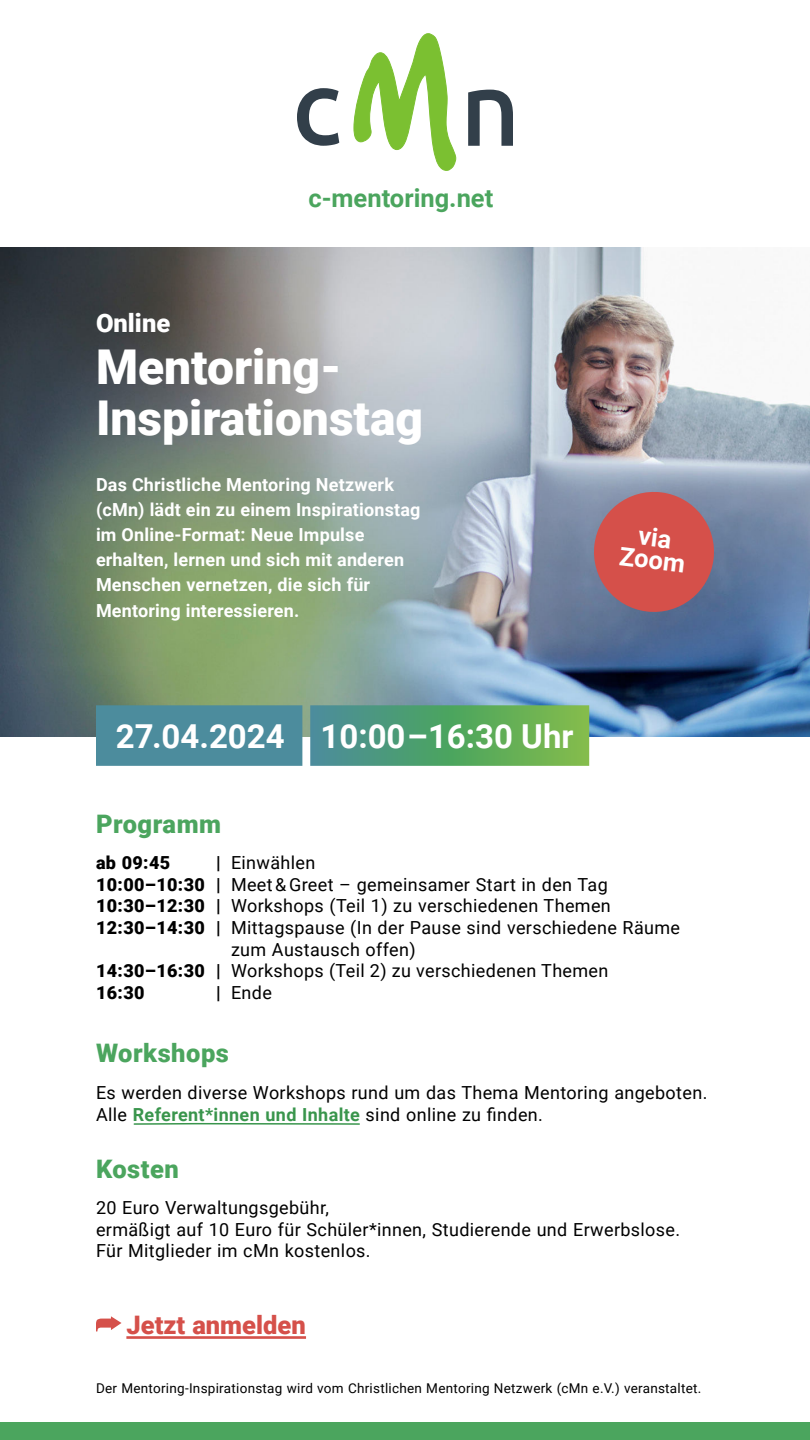
<style>
.page{position:relative;width:810px;height:1440px;background:#fff}
.page>*{position:absolute;margin:0;border:0;box-sizing:border-box;transform-origin:0 0}
.t1{font:900 48px/51.6px "Roboto";color:#fff}
.t2{font:700 33px "Roboto";color:#fff}
.t3{font:900 25.5px "Roboto";letter-spacing:.02em;color:#4ba55e}
.t4{font:700 25.5px "Roboto";color:#4ba55e}
.t5{font:900 25.5px "Roboto";color:#d5504a}
.t6{font:700 25.5px/22.5px "Roboto";color:#fff;text-align:center}
.t7{font:900 25.5px "Roboto";color:#fff}
.t8{font:18px/21.6px "Roboto";letter-spacing:.02em;color:#000}
.t9{font:700 18px/25.2px "Roboto";letter-spacing:.01em;color:#fff}
.t10{font:900 18px "Roboto";letter-spacing:.02em;color:#000}
.t11{font:13.5px "Roboto";letter-spacing:.02em;color:#000}
.s1{font-weight:900}
.s2{font-weight:700;color:#39954c}
</style>
<div class="page">
<img style="left:0;top:248px;width:810px;height:488px">
<svg style="left:297px;top:33px;width:216px;height:138px"></svg>
<div style="left:0;top:1422px;width:810px;height:18px;background:#4ba55e"></div>
<svg style="left:96px;top:705px;width:493px;height:61px;background:#569b80"></svg>
<svg style="left:590px;top:488px;width:128px;height:128px;background:#b55f64"></svg>
<hr style="left:126px;top:1336px;width:180px;height:3px;background:#d5504a">
<svg style="left:96px;top:1316px;width:26px;height:15px"></svg>
<svg style="left:133px;top:1123px;width:227px;height:2px"></svg>
<h3 class="t4" style="left:308px;top:180px;width:186px">c-mentoring.net</h3>
<h3 class="t7" style="left:96px;top:305px;width:76px">Online</h3>
<h1 class="t1" style="left:96px;top:339px;width:329px">Mentoring-<br>Inspirationstag</h1>
<p class="t9" style="left:96px;top:471px;width:326px">Das Christliche Mentoring Netzwerk (cMn) lädt ein zu einem Inspirationstag im Online-Format: Neue Impulse erhalten, lernen und sich mit anderen Menschen vernetzen, die sich für Mentoring interessieren.</p>
<h2 class="t2" style="left:116px;top:713px;width:459px">27.04.2024 10:00–16:30 Uhr</h2>
<h3 class="t6" style="left:624px;top:521px;width:68px;rotate:7deg">via<br>Zoom</h3>
<h3 class="t3" style="left:96px;top:806px;width:127px">Programm</h3>
<p class="t10" style="left:96px;top:850px;width:76px">ab 09:45</p>
<p class="t8" style="left:216px;top:851px;width:101px"><span class="s1">|</span> Einwählen</p>
<p class="t8" style="left:96px;top:873px;width:513px"><span class="s1">10:00–10:30 |</span> Meet &amp; Greet – gemeinsamer Start in den Tag</p>
<p class="t8" style="left:96px;top:895px;width:516px"><span class="s1">10:30–12:30 |</span> Workshops (Teil 1) zu verschiedenen Themen</p>
<p class="t8" style="left:96px;top:916px;width:586px"><span class="s1">12:30–14:30 |</span> Mittagspause (In der Pause sind verschiedene Räume</p>
<p class="t8" style="left:231px;top:938px;width:186px">zum Austausch offen)</p>
<p class="t8" style="left:96px;top:959px;width:514px"><span class="s1">14:30–16:30 |</span> Workshops (Teil 2) zu verschiedenen Themen</p>
<p class="t10" style="left:96px;top:980px;width:50px">16:30</p>
<p class="t8" style="left:216px;top:981px;width:57px"><span class="s1">|</span> Ende</p>
<h3 class="t3" style="left:96px;top:1036px;width:134px">Workshops</h3>
<p class="t8" style="left:96px;top:1081px;width:613px">Es werden diverse Workshops rund um das Thema Mentoring angeboten.<br>Alle <span class="s2">Referent*innen und Inhalte</span> sind online zu finden.</p>
<h3 class="t3" style="left:96px;top:1151px;width:84px">Kosten</h3>
<p class="t8" style="left:96px;top:1196px;width:586px">20 Euro Verwaltungsgebühr,<br>ermäßigt auf 10 Euro für Schüler*innen, Studierende und Erwerbslose.<br>Für Mitglieder im cMn kostenlos.</p>
<h3 class="t5" style="left:127px;top:1307px;width:181px">Jetzt anmelden</h3>
<p class="t11" style="left:96px;top:1379px;width:607px">Der Mentoring-Inspirationstag wird vom Christlichen Mentoring Netzwerk (cMn e.V.) veranstaltet.</p>
</div>
